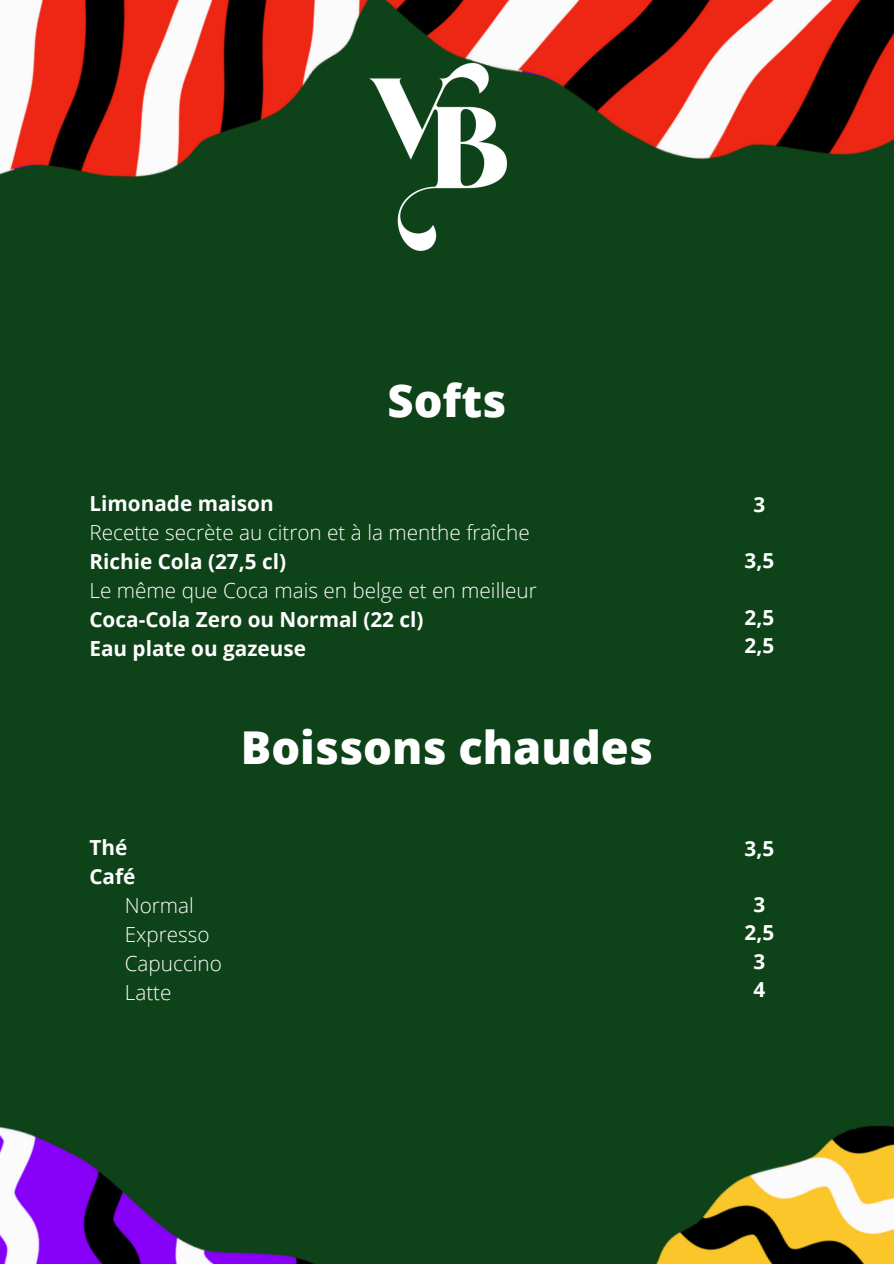
<style>
.page{position:relative;width:894px;height:1264px;background:#fff}
.page>*{position:absolute;margin:0;border:0;box-sizing:border-box;transform-origin:0 0}
.t1{font:800 45.3px "Open Sans";color:#fff}
.t2{font:300 20.7px "Open Sans";color:#fff}
.t3{font:700 20.7px "Open Sans";color:#fff}
</style>
<div class="page">
<div style="left:0;top:0;width:893px;height:1263px;background:#0e4219"></div>
<img style="left:0;top:1126px;width:313px;height:137px">
<img style="left:656px;top:1125px;width:237px;height:138px">
<img style="left:611px;top:0;width:282px;height:159px">
<img style="left:0;top:0;width:611px;height:251px">
<p class="t1" style="left:387px;top:369px;width:120px">Softs</p>
<p class="t3" style="left:89px;top:489px;width:186px">Limonade maison</p>
<p class="t2" style="left:89px;top:518px;width:441px">Recette secrète au citron et à la menthe fraîche</p>
<p class="t3" style="left:89px;top:547px;width:198px">Richie Cola (27,5 cl)</p>
<p class="t2" style="left:89px;top:576px;width:448px">Le même que Coca mais en belge et en meilleur</p>
<p class="t3" style="left:89px;top:605px;width:335px">Coca-Cola Zero ou Normal (22 cl)</p>
<p class="t3" style="left:89px;top:634px;width:218px">Eau plate ou gazeuse</p>
<p class="t1" style="left:241px;top:715px;width:413px">Boissons chaudes</p>
<p class="t3" style="left:89px;top:833px;width:39px">Thé</p>
<p class="t3" style="left:89px;top:862px;width:48px">Café</p>
<p class="t2" style="left:125px;top:891px;width:71px">Normal</p>
<p class="t2" style="left:125px;top:920px;width:87px">Expresso</p>
<p class="t2" style="left:125px;top:949px;width:99px">Capuccino</p>
<p class="t2" style="left:125px;top:978px;width:48px">Latte</p>
<p class="t3" style="left:753px;top:489px;width:13px">3</p>
<p class="t3" style="left:744px;top:546px;width:31px">3,5</p>
<p class="t3" style="left:744px;top:602px;width:31px">2,5</p>
<p class="t3" style="left:744px;top:630px;width:31px">2,5</p>
<p class="t3" style="left:744px;top:833px;width:31px">3,5</p>
<p class="t3" style="left:753px;top:890px;width:13px">3</p>
<p class="t3" style="left:744px;top:918px;width:31px">2,5</p>
<p class="t3" style="left:753px;top:946px;width:13px">3</p>
<p class="t3" style="left:753px;top:974px;width:13px">4</p>
</div>
